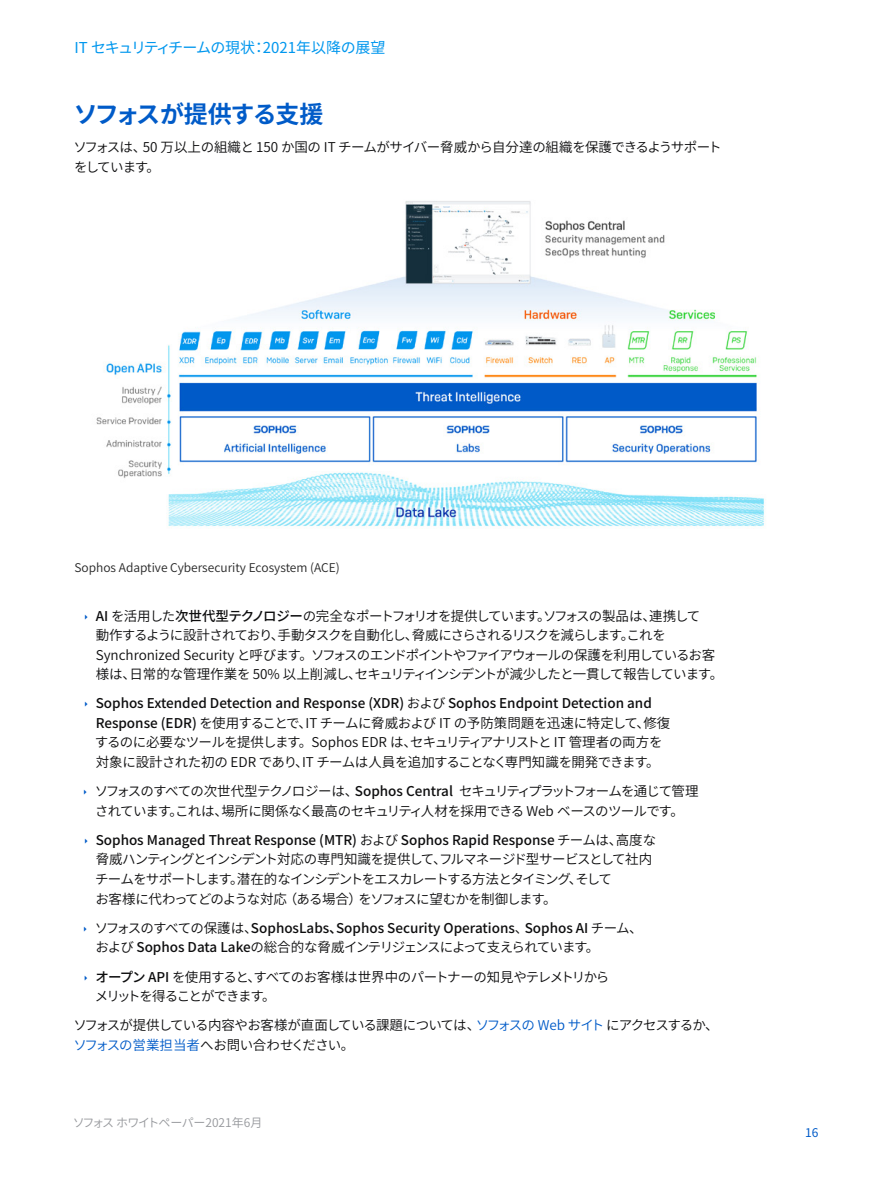
<style>
.page{position:relative;width:893px;height:1191px;background:#fff}
.page>*{position:absolute;margin:0;border:0;box-sizing:border-box;transform-origin:0 0}
.Subheading_1{font:700 24px "Noto Sans CJ Kjp";letter-spacing:-.05em;color:#005bc8}
.t1{font:15px "Noto Sans CJ Kjp";letter-spacing:-.02em;color:#0097ee}
.Body_Copy{font:600 13.5px/19.5px "Noto Sans CJ Kjp";letter-spacing:-.065em;color:#0d0d0e}
.Body_Copy-2{font:600 13.5px/19.5px "Noto Sans CJ Kjp";letter-spacing:-.03em;color:#0d0d0e}
.t2{font:500 13.5px/19.5px "Noto Sans CJ Kjp";color:#0d0d0e}
.Body_Copy-3{font:600 13.5px/19.5px "Noto Sans CJ Kjp";letter-spacing:-.035em;color:#0d0d0e}
.t3{font:600 12px "Noto Sans CJ Kjp";color:#262626}
.t4{font:600 12px "Noto Sans CJ Kjp";letter-spacing:-.035em;color:#96989c}
.t5{font:12px "Noto Sans CJ Kjp";color:#005bc8}
.s1{font-weight:500}
.s2{font-weight:600}
.s3{color:#005bc8}
</style>
<div class="page">
<img style="left:96px;top:201px;width:669px;height:328px">
<p class="t1" style="left:74px;top:39px;width:313px">IT セキュリティチームの現状：2021年以降の展望</p>
<p class="Subheading_1" style="left:74px;top:101px;width:251px">ソフォスが提供する支援</p>
<p class="Body_Copy-3" style="left:74px;top:138px;width:650px">ソフォスは、50 万以上の組織と 150 か国の IT チームがサイバー脅威から自分達の組織を保護できるようサポートをしています。</p>
<p class="t3" style="left:74px;top:560px;width:267px">Sophos Adaptive Cybersecurity Ecosystem (ACE)</p>
<p class="Body_Copy" style="left:96px;top:606px;width:629px"><span class="s1">AI</span> を活用した<span class="s1">次世代型テクノロジー</span>の完全なポートフォリオを提供しています。ソフォスの製品は、連携して<br>動作するように設計されており、手動タスクを自動化し、脅威にさらされるリスクを減らします。これをSynchronized Security と呼びます。ソフォスのエンドポイントやファイアウォールの保護を利用しているお客様は、日常的な管理作業を 50% 以上削減し、セキュリティインシデントが減少したと一貫して報告しています。</p>
<p class="Body_Copy-2" style="left:95px;top:694px;width:577px"><span class="s1">Sophos Extended Detection and Response (XDR)</span> および <span class="s1">Sophos Endpoint Detection and Response (EDR)</span> を使用することで、IT チームに脅威および IT の予防策問題を迅速に特定して、修復するのに必要なツールを提供します。Sophos EDR は、セキュリティアナリストと IT 管理者の両方を対象に設計された初の EDR であり、IT チームは人員を追加することなく専門知識を開発できます。</p>
<p class="Body_Copy" style="left:95px;top:782px;width:605px">ソフォスのすべての次世代型テクノロジーは、<span class="s1">Sophos Central</span> セキュリティプラットフォームを通じて管理されています。これは、場所に関係なく最高のセキュリティ人材を採用できる Web ベースのツールです。</p>
<p class="Body_Copy" style="left:95px;top:830px;width:563px"><span class="s1">Sophos Managed Threat Response (MTR)</span> および <span class="s1">Sophos Rapid Response</span> チームは、高度な脅威ハンティングとインシデント対応の専門知識を提供して、フルマネージド型サービスとして社内チームをサポートします。潜在的なインシデントをエスカレートする方法とタイミング、そして<br>お客様に代わってどのような対応 （ある場合）をソフォスに望むかを制御します。</p>
<p class="t2" style="left:95px;top:918px;width:549px"><span class="s2">ソフォスのすべての保護は、</span>SophosLabs、Sophos Security Operations<span class="s2">、</span>Sophos AI <span class="s2">チーム、および</span> Sophos Data Lake<span class="s2">の総合的な脅威インテリジェンスによって支えられています。</span></p>
<p class="Body_Copy" style="left:95px;top:967px;width:516px"><span class="s1">オープン API</span> を使用すると、すべてのお客様は世界中のパートナーの知見やテレメトリからメリットを得ることができます。</p>
<p class="Body_Copy" style="left:74px;top:1016px;width:647px">ソフォスが提供している内容やお客様が直面している課題については、<span class="s3">ソフォスの Web サイト</span>にアクセスするか、<span class="s3">ソフォスの営業担当者</span>へお問い合わせください。</p>
<p class="t4" style="left:73px;top:1115px;width:191px">ソフォス ホワイトペーパー2021年6月</p>
<p class="t5" style="left:805px;top:1125px;width:15px">16</p>
</div>
